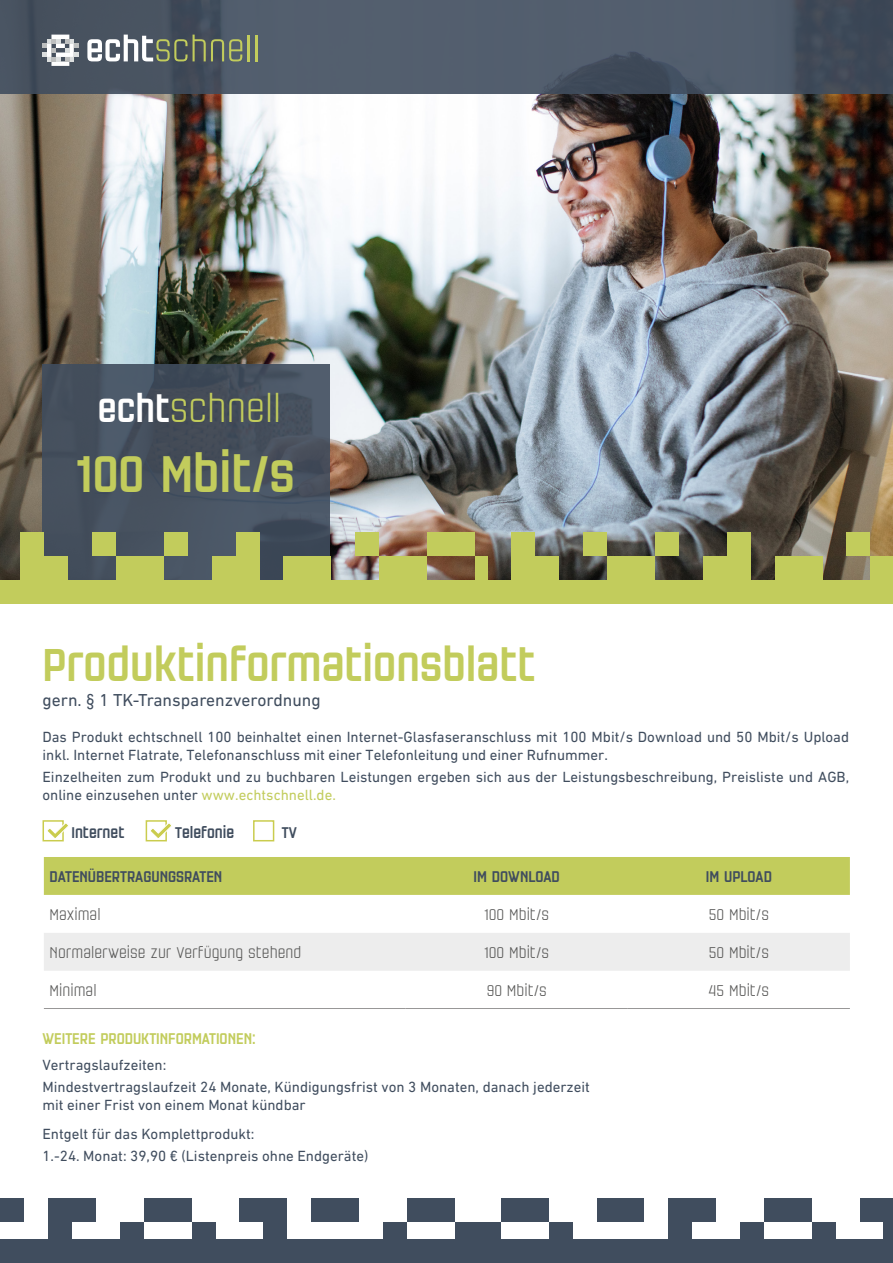
<style>
.page{position:relative;width:893px;height:1263px;background:#fff}
.page>*{position:absolute;margin:0;border:0;box-sizing:border-box;transform-origin:0 0}
.t1{font:900 49.8px "Necia";color:#c2cc5c}
.t2{font:900 44.4px "Necia";color:#c2cc5c}
.t3{font:36.45px "Necia";color:#c2cc5c}
.t4{font:17.55px "DIN Next LT Pro";color:#404d5e}
.t5{font:15px/18px "DIN Next LT Pro";color:#404d5e}
.t6{font:15px "Necia";color:#575756}
.t7{font:900 15px "Necia";color:#404d5e}
.t8{font:900 15px "Necia";color:#c2cc5c}
.s1{font-weight:900;color:#fff}
.s2{color:#c2cc5c}
</style>
<div class="page">
<img style="left:0;top:94px;width:893px;height:486px">
<svg style="left:0;top:0;width:893px;height:94px;background:#4c5766"></svg>
<div style="left:43px;top:365px;width:287px;height:238px;background:#404d5e"></div>
<div style="left:20px;top:556px;width:24px;height:24px;background:#c2cc5c"></div>
<div style="left:44px;top:556px;width:24px;height:24px;background:#c2cc5c"></div>
<div style="left:20px;top:532px;width:24px;height:24px;background:#c2cc5c"></div>
<div style="left:92px;top:532px;width:24px;height:24px;background:#c2cc5c"></div>
<div style="left:116px;top:556px;width:24px;height:24px;background:#c2cc5c"></div>
<div style="left:475px;top:556px;width:9px;height:24px;background:#c2cc5c"></div>
<div style="left:427px;top:532px;width:24px;height:24px;background:#c2cc5c"></div>
<div style="left:451px;top:532px;width:24px;height:24px;background:#c2cc5c"></div>
<div style="left:379px;top:556px;width:24px;height:24px;background:#c2cc5c"></div>
<div style="left:403px;top:556px;width:24px;height:24px;background:#c2cc5c"></div>
<div style="left:355px;top:532px;width:24px;height:24px;background:#c2cc5c"></div>
<div style="left:307px;top:556px;width:24px;height:24px;background:#c2cc5c"></div>
<div style="left:283px;top:556px;width:24px;height:24px;background:#c2cc5c"></div>
<div style="left:236px;top:556px;width:24px;height:24px;background:#c2cc5c"></div>
<div style="left:212px;top:556px;width:24px;height:24px;background:#c2cc5c"></div>
<div style="left:236px;top:532px;width:24px;height:24px;background:#c2cc5c"></div>
<div style="left:164px;top:532px;width:24px;height:24px;background:#c2cc5c"></div>
<div style="left:140px;top:556px;width:24px;height:24px;background:#c2cc5c"></div>
<div style="left:476px;top:556px;width:11px;height:24px;background:#c2cc5c"></div>
<div style="left:511px;top:556px;width:24px;height:24px;background:#c2cc5c"></div>
<div style="left:535px;top:556px;width:24px;height:24px;background:#c2cc5c"></div>
<div style="left:511px;top:532px;width:24px;height:24px;background:#c2cc5c"></div>
<div style="left:583px;top:532px;width:24px;height:24px;background:#c2cc5c"></div>
<div style="left:607px;top:556px;width:24px;height:24px;background:#c2cc5c"></div>
<div style="left:870px;top:556px;width:23px;height:24px;background:#c2cc5c"></div>
<div style="left:846px;top:532px;width:24px;height:24px;background:#c2cc5c"></div>
<div style="left:799px;top:556px;width:23px;height:24px;background:#c2cc5c"></div>
<div style="left:775px;top:556px;width:24px;height:24px;background:#c2cc5c"></div>
<div style="left:727px;top:556px;width:24px;height:24px;background:#c2cc5c"></div>
<div style="left:703px;top:556px;width:24px;height:24px;background:#c2cc5c"></div>
<div style="left:727px;top:532px;width:24px;height:24px;background:#c2cc5c"></div>
<div style="left:655px;top:532px;width:24px;height:24px;background:#c2cc5c"></div>
<div style="left:631px;top:556px;width:24px;height:24px;background:#c2cc5c"></div>
<div style="left:0;top:580px;width:893px;height:24px;background:#c2cc5c"></div>
<div style="left:0;top:1239px;width:893px;height:24px;background:#404d5e"></div>
<svg style="left:87px;top:35px;width:155px;height:26px"></svg>
<hr style="left:248px;top:35px;width:2px;height:26px;background:#c2cc5c">
<hr style="left:255px;top:35px;width:2px;height:26px;background:#c2cc5c">
<svg style="left:43px;top:35px;width:35px;height:31px"></svg>
<div style="left:455px;top:1222px;width:23px;height:24px;background:#404d5e"></div>
<div style="left:407px;top:1198px;width:24px;height:24px;background:#404d5e"></div>
<div style="left:431px;top:1198px;width:24px;height:24px;background:#404d5e"></div>
<div style="left:383px;top:1222px;width:24px;height:24px;background:#404d5e"></div>
<div style="left:335px;top:1198px;width:24px;height:24px;background:#404d5e"></div>
<div style="left:311px;top:1198px;width:24px;height:24px;background:#404d5e"></div>
<div style="left:263px;top:1198px;width:24px;height:24px;background:#404d5e"></div>
<div style="left:239px;top:1198px;width:24px;height:24px;background:#404d5e"></div>
<div style="left:263px;top:1222px;width:24px;height:24px;background:#404d5e"></div>
<div style="left:192px;top:1222px;width:23px;height:24px;background:#404d5e"></div>
<div style="left:168px;top:1198px;width:24px;height:24px;background:#404d5e"></div>
<div style="left:0;top:1198px;width:24px;height:24px;background:#404d5e"></div>
<div style="left:48px;top:1198px;width:24px;height:24px;background:#404d5e"></div>
<div style="left:72px;top:1198px;width:24px;height:24px;background:#404d5e"></div>
<div style="left:48px;top:1222px;width:24px;height:24px;background:#404d5e"></div>
<div style="left:120px;top:1222px;width:24px;height:24px;background:#404d5e"></div>
<div style="left:144px;top:1198px;width:24px;height:24px;background:#404d5e"></div>
<div style="left:478px;top:1222px;width:23px;height:24px;background:#404d5e"></div>
<div style="left:525px;top:1198px;width:24px;height:24px;background:#404d5e"></div>
<div style="left:501px;top:1198px;width:24px;height:24px;background:#404d5e"></div>
<div style="left:549px;top:1222px;width:24px;height:24px;background:#404d5e"></div>
<div style="left:597px;top:1198px;width:23px;height:24px;background:#404d5e"></div>
<div style="left:620px;top:1198px;width:24px;height:24px;background:#404d5e"></div>
<div style="left:668px;top:1198px;width:24px;height:24px;background:#404d5e"></div>
<div style="left:692px;top:1198px;width:24px;height:24px;background:#404d5e"></div>
<div style="left:668px;top:1222px;width:24px;height:24px;background:#404d5e"></div>
<div style="left:740px;top:1222px;width:24px;height:24px;background:#404d5e"></div>
<div style="left:764px;top:1198px;width:24px;height:24px;background:#404d5e"></div>
<div style="left:884px;top:1198px;width:9px;height:24px;background:#404d5e"></div>
<div style="left:860px;top:1198px;width:24px;height:24px;background:#404d5e"></div>
<div style="left:884px;top:1222px;width:9px;height:24px;background:#404d5e"></div>
<div style="left:812px;top:1222px;width:24px;height:24px;background:#404d5e"></div>
<div style="left:788px;top:1198px;width:24px;height:24px;background:#404d5e"></div>
<div style="left:45px;top:858px;width:804px;height:37px;background:#c2cc5c"></div>
<div style="left:45px;top:933px;width:804px;height:38px;background:#ededed"></div>
<div style="left:43px;top:856px;width:808px;height:154px;border:1px solid #fff"></div>
<div style="left:43px;top:820px;width:21px;height:21px;border:2px solid #cacc4e"></div>
<div style="left:253px;top:820px;width:21px;height:21px;border:2px solid #cacc4e"></div>
<svg style="left:46px;top:822px;width:22px;height:17px"></svg>
<div style="left:146px;top:820px;width:21px;height:21px;border:2px solid #cacc4e"></div>
<svg style="left:150px;top:822px;width:21px;height:17px"></svg>
<h3 class="t3" style="left:98px;top:388px;width:185px"><span class="s1">echt</span>schnell</h3>
<h1 class="t1" style="left:77px;top:444px;width:219px">100 Mbit/s</h1>
<h2 class="t2" style="left:43px;top:638px;width:494px">Produktinformationsblatt</h2>
<p class="t4" style="left:43px;top:690px;width:280px">gern. § 1 TK-Transparenzverordnung</p>
<p class="t5" style="left:43px;top:727px;width:808px">Das Produkt echtschnell 100 beinhaltet einen Internet-Glasfaseranschluss mit 100 Mbit/s Download und 50 Mbit/s Upload inkl. Internet Flatrate, Telefonanschluss mit einer Telefonleitung und einer Rufnummer.</p>
<p class="t5" style="left:43px;top:768px;width:808px">Einzelheiten zum Produkt und zu buchbaren Leistungen ergeben sich aus der Leistungsbeschreibung, Preisliste und AGB, online einzusehen unter <span class="s2">www.echtschnell.de.</span></p>
<p class="t7" style="left:71px;top:823px;width:55px">Internet</p>
<p class="t7" style="left:175px;top:823px;width:61px">Telefonie</p>
<p class="t7" style="left:282px;top:823px;width:17px">TV</p>
<p class="t7" style="left:50px;top:867px;width:174px">DATENÜBERTRAGUNGSRATEN</p>
<p class="t7" style="left:474px;top:867px;width:88px">IM DOWNLOAD</p>
<p class="t7" style="left:706px;top:867px;width:68px">IM UPLOAD</p>
<p class="t6" style="left:50px;top:906px;width:53px">Maximal</p>
<p class="t6" style="left:484px;top:906px;width:66px">100 Mbit/s</p>
<p class="t6" style="left:709px;top:906px;width:62px">50 Mbit/s</p>
<p class="t6" style="left:50px;top:944px;width:253px">Normalerweise zur Verfügung stehend</p>
<p class="t6" style="left:484px;top:944px;width:66px">100 Mbit/s</p>
<p class="t6" style="left:709px;top:944px;width:62px">50 Mbit/s</p>
<p class="t6" style="left:50px;top:982px;width:49px">Minimal</p>
<p class="t6" style="left:487px;top:982px;width:62px">90 Mbit/s</p>
<p class="t6" style="left:709px;top:982px;width:62px">45 Mbit/s</p>
<p class="t8" style="left:43px;top:1029px;width:215px">WEITERE PRODUKTINFORMATIONEN:</p>
<p class="t5" style="left:43px;top:1053px;width:549px;line-height:22.2px">Vertragslaufzeiten:<br>Mindestvertragslaufzeit 24 Monate, Kündigungsfrist von 3 Monaten, danach jederzeit</p>
<p class="t5" style="left:43px;top:1090px;width:265px;line-height:28.3px">mit einer Frist von einem Monat kündbar<br>Entgelt für das Komplettprodukt:</p>
<p class="t5" style="left:43px;top:1146px;width:327px">1.-24. Monat: 39,90 € (Listenpreis ohne Endgeräte)</p>
</div>
